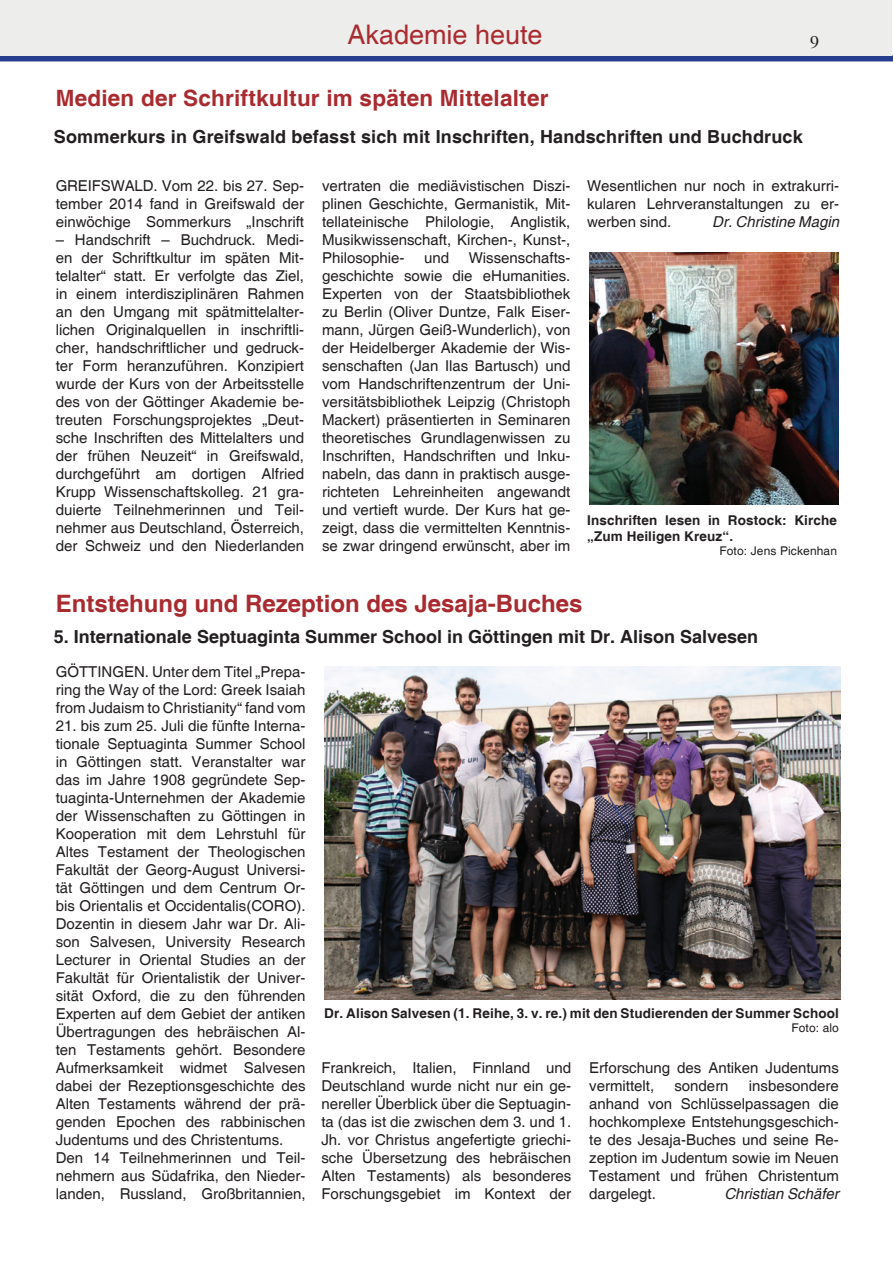
<style>
.page{position:relative;width:893px;height:1263px;background:#fff}
.page>*{position:absolute;margin:0;border:0;box-sizing:border-box;transform-origin:0 0}
.t1{font:27px "Helvetica";color:#a92b30}
.t2{font:700 24px "Helvetica";color:#a92b30}
.t3{font:700 22.5px "Helvetica";letter-spacing:.01em;color:#a92b30}
.t4{font:700 18px "Helvetica";letter-spacing:.01em;color:#231f20}
.t5{font:18px "Times";color:#231f20}
.t6{font:15px/18px "Helvetica";color:#231f20;text-align:justify}
.t7{font:italic 15px "Helvetica";color:#231f20}
.t8{font:700 13.5px/16.2px "Helvetica";letter-spacing:.01em;color:#231f20}
.t9{font:12px "Helvetica";letter-spacing:.01em;color:#231f20}
</style>
<div class="page">
<div style="left:0;top:55px;width:893px;height:6px;background:#253f8e"></div>
<div style="left:0;top:0;width:891px;height:55px;background:#ededec"></div>
<img style="left:324px;top:666px;width:517px;height:333px">
<img style="left:589px;top:252px;width:250px;height:252px">
<h1 class="t1" style="left:347px;top:19px;width:197px">Akademie heute</h1>
<p class="t5" style="left:810px;top:31px;width:10px">9</p>
<h3 class="t3" style="left:56px;top:85px;width:494px">Medien der Schriftkultur im späten Mittelalter</h3>
<p class="t4" style="left:54px;top:126px;width:750px">Sommerkurs in Greifswald befasst sich mit Inschriften, Handschriften und Buchdruck</p>
<p class="t6" style="left:56px;top:177px;width:250px">GREIFSWALD. Vom 22. bis 27. Sep&shy;tember 2014 fand in Greifswald der einwöchige Sommerkurs „Inschrift</p>
<p class="t6" style="left:56px;top:231px;width:250px">– Handschrift – Buchdruck. Medi&shy;en der Schriftkultur im späten Mit&shy;telalter“ statt. Er verfolgte das Ziel, in einem interdisziplinären Rahmen an den Umgang mit spätmittelalter&shy;lichen Originalquellen in inschriftli&shy;cher, handschriftlicher und gedruck&shy;ter Form heranzuführen. Konzipiert wurde der Kurs von der Arbeitsstelle des von der Göttinger Akademie be&shy;treuten Forschungsprojektes „Deut&shy;sche Inschriften des Mittelalters und der frühen Neuzeit“ in Greifswald, durchgeführt am dortigen Alfried Krupp Wissenschaftskolleg. 21 gra&shy;duierte Teilnehmerinnen und Teil&shy;nehmer aus Deutschland, Österreich, der Schweiz und den Niederlanden</p>
<p class="t6" style="left:322px;top:177px;width:250px">vertraten die mediävistischen Diszi&shy;plinen Geschichte, Germanistik, Mit&shy;tellateinische Philologie, Anglistik, Musikwissenschaft, Kirchen-, Kunst-, Philosophie-</p>
<p class="t6" style="left:322px;top:249px;width:250px;text-indent:147px">Wissenschafts&shy;geschichte sowie die eHumanities.<br>Experten von der Staatsbibliothek zu Berlin (Oliver Duntze, Falk Eiser&shy;mann, Jürgen Geiß-Wunderlich), von der Heidelberger Akademie der Wis&shy;senschaften (Jan Ilas Bartusch) und vom Handschriftenzentrum der Uni&shy;versitätsbibliothek Leipzig (Christoph Mackert) präsentierten in Seminaren theoretisches Grundlagenwissen zu Inschriften, Handschriften und Inku&shy;nabeln, das dann in praktisch ausge&shy;richteten Lehreinheiten angewandt und vertieft wurde. Der Kurs hat ge&shy;zeigt, dass die vermittelten Kenntnis&shy;se zwar dringend erwünscht, aber im</p>
<p class="t6" style="left:424px;top:249px;width:27px">und</p>
<p class="t6" style="left:587px;top:177px;width:253px">Wesentlichen nur noch in extrakurri&shy;kularen Lehrveranstaltungen zu er&shy;werben sind.</p>
<p class="t7" style="left:712px;top:213px;width:128px">Dr. Christine Magin</p>
<p class="t8" style="left:587px;top:512px;width:251px">Inschriften lesen in Rostock: Kirche „Zum Heiligen Kreuz“.</p>
<p class="t9" style="left:719px;top:544px;width:119px">Foto: Jens Pickenhan</p>
<h2 class="t2" style="left:56px;top:588px;width:528px">Entstehung und Rezeption des Jesaja-Buches</h2>
<p class="t4" style="left:54px;top:626px;width:706px">5. Internationale Septuaginta Summer School in Göttingen mit Dr. Alison Salvesen</p>
<p class="t6" style="left:56px;top:663px;width:251px">GÖTTINGEN. Unter dem Titel „Prepa&shy;ring the Way of the Lord: Greek Isaiah from Judaism to Christianity“ fand vom</p>
<p class="t6" style="left:56px;top:717px;width:251px;text-align:left">21. bis zum 25. Juli die fünfte Interna&shy;tionale Septuaginta Summer School in Göttingen statt. Veranstalter war das im Jahre 1908 gegründete Sep&shy;tuaginta-Unternehmen der Akademie der Wissenschaften zu Göttingen in Kooperation mit dem Lehrstuhl für Altes Testament der Theologischen Fakultät der Georg-August Universi&shy;tät Göttingen und dem Centrum Or&shy;bis Orientalis et Occidentalis(CORO).<br>Dozentin in diesem Jahr war Dr. Ali&shy;son Salvesen, University Research Lecturer in Oriental Studies an der Fakultät für Orientalistik der Univer&shy;sität Oxford, die zu den führenden Experten auf dem Gebiet der antiken Übertragungen des hebräischen Al&shy;ten Testaments gehört. Besondere Aufmerksamkeit widmet Salvesen dabei der Rezeptionsgeschichte des Alten Testaments während der prä&shy;genden Epochen des rabbinischen Judentums und des Christentums.<br>Den 14 Teilnehmerinnen und Teil&shy;nehmern aus Südafrika, den Nieder&shy;landen, Russland, Großbritannien,</p>
<p class="t8" style="left:324px;top:1006px;width:516px">Dr. Alison Salvesen (1. Reihe, 3. v. re.) mit den Studierenden der Summer School</p>
<p class="t9" style="left:791px;top:1021px;width:49px">Foto: alo</p>
<p class="t6" style="left:321px;top:1059px;width:251px">Frankreich, Italien, Finnland und Deutschland wurde nicht nur ein ge&shy;nereller Überblick über die Septuagin&shy;ta (das ist die zwischen dem 3. und 1.<br>Jh. vor Christus angefertigte griechi&shy;sche Übersetzung des hebräischen Alten Testaments) als besonderes Forschungsgebiet im Kontext der</p>
<p class="t6" style="left:589px;top:1059px;width:251px">Erforschung des Antiken Judentums vermittelt,</p>
<p class="t6" style="left:589px;top:1077px;width:251px;text-indent:160px">insbesondere anhand von Schlüsselpassagen die hochkomplexe Entstehungsgeschich&shy;te des Jesaja-Buches und seine Re&shy;zeption im Judentum sowie im Neuen Testament und frühen Christentum dargelegt.</p>
<p class="t6" style="left:674px;top:1077px;width:56px">sondern</p>
<p class="t7" style="left:724px;top:1185px;width:116px">Christian Schäfer</p>
</div>
